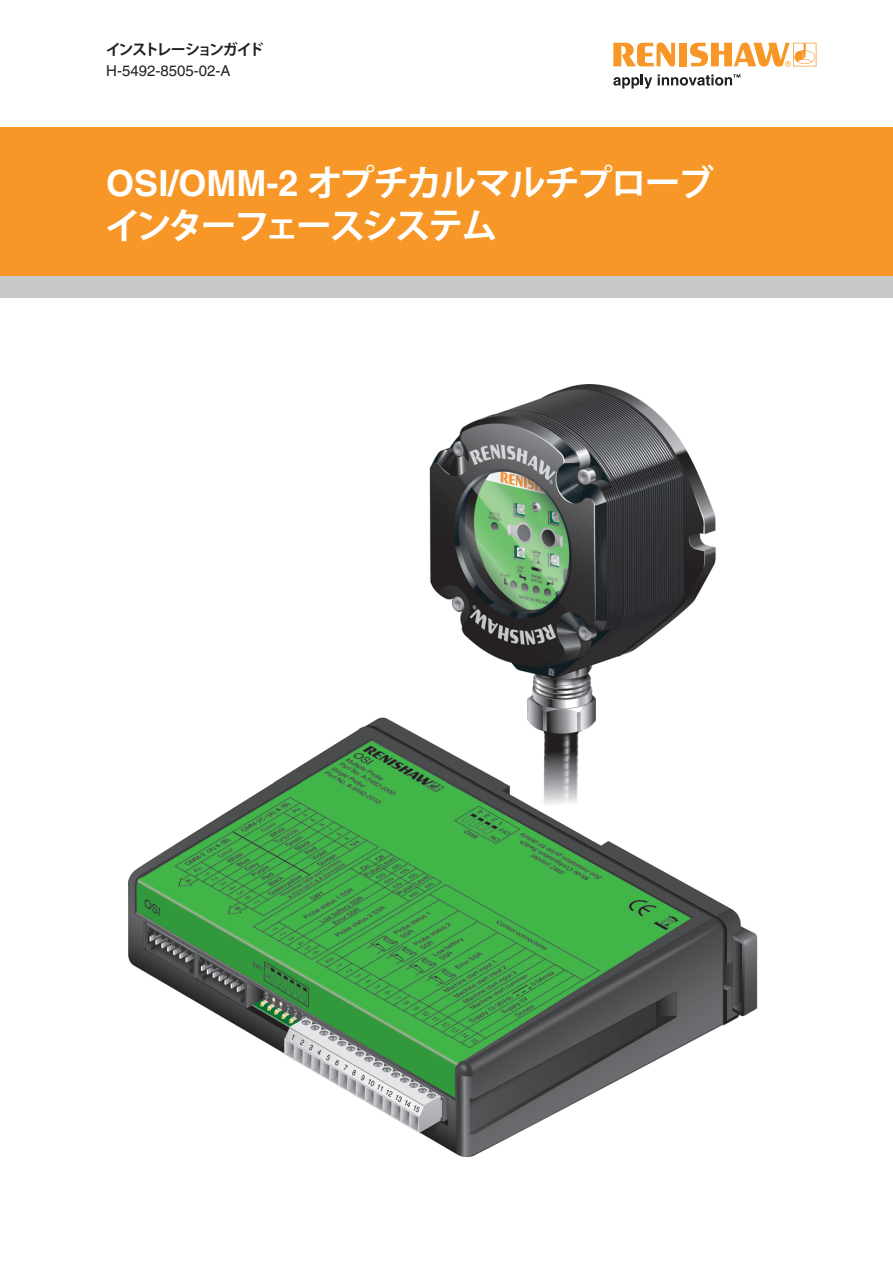
<style>
.page{position:relative;width:893px;height:1263px;background:#fff}
.page>*{position:absolute;margin:0;border:0;box-sizing:border-box;transform-origin:0 0}
.t1{font:700 36px/42.8px "Koz Go Std";letter-spacing:-.08em;color:#fff}
.Body_Text_10pt{font:15px "Helvetica LT Pro";color:#231f20}
.Body_Text_10pt_Bold{font:700 15px "Koz Go Std";letter-spacing:-.14em;color:#231f20}
.s1{font-family:"Helvetica LT Pro"}
</style>
<div class="page">
<svg style="left:613px;top:75px;width:39px;height:14px"></svg>
<svg style="left:613px;top:43px;width:62px;height:24px"></svg>
<div style="left:679px;top:43px;width:8px;height:23px;background:#f79727"></div>
<svg style="left:690px;top:43px;width:126px;height:24px"></svg>
<svg style="left:658px;top:74px;width:82px;height:12px"></svg>
<div style="left:0;top:276px;width:893px;height:22px;background:#c7c8ca"></div>
<div style="left:0;top:128px;width:893px;height:148px;background:#f79727"></div>
<img style="left:129px;top:385px;width:629px;height:772px">
<p class="Body_Text_10pt_Bold" style="left:106px;top:39px;width:160px">インストレーションガイド</p>
<p class="Body_Text_10pt" style="left:106px;top:62px;width:126px">H-5492-8505-02-A</p>
<p class="t1" style="left:105px;top:164px;width:611px"><span class="s1">OSI/OMM-2</span> オプチカルマルチプローブインターフェースシステム</p>
</div>
